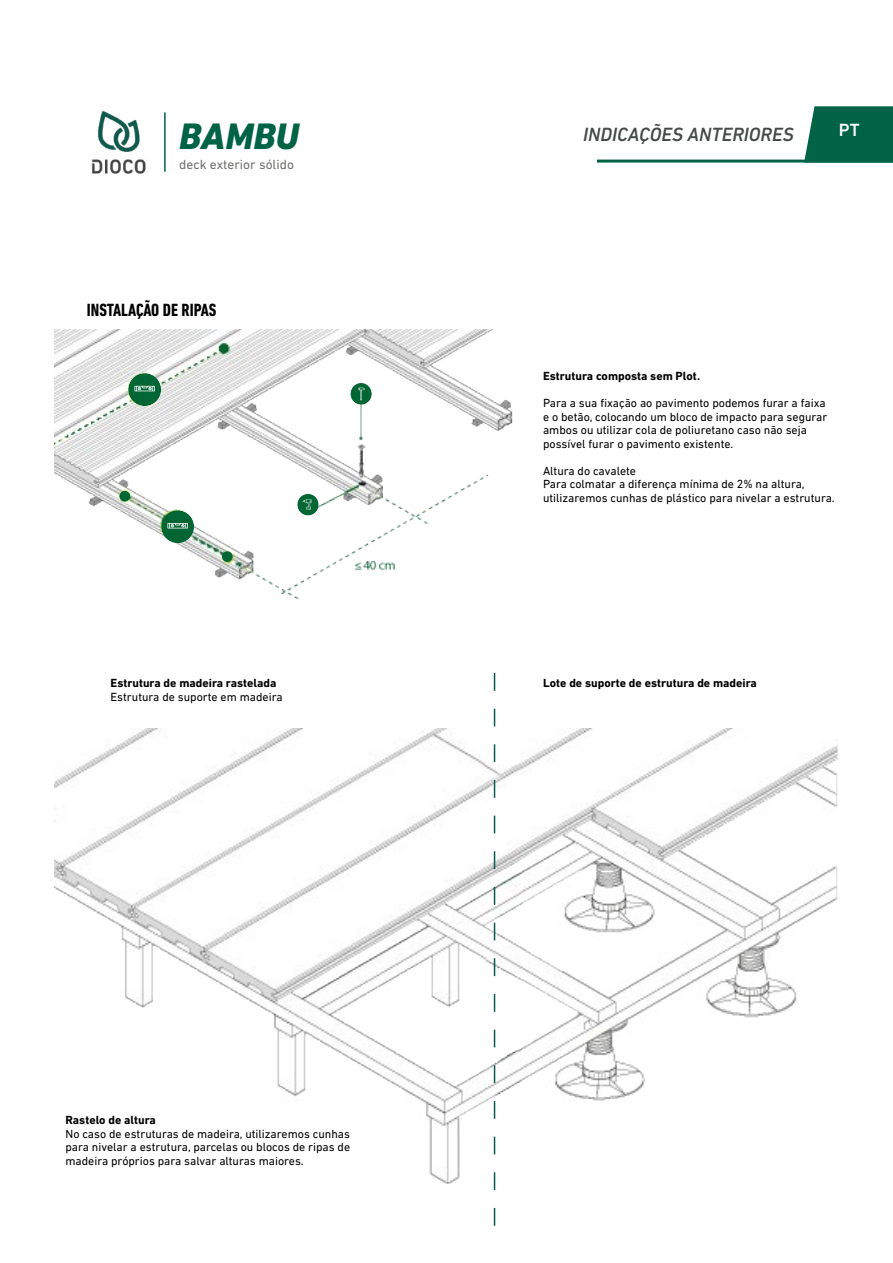
<style>
.page{position:relative;width:893px;height:1263px;background:#fff}
.page>*{position:absolute;margin:0;border:0;box-sizing:border-box;transform-origin:0 0}
.t1{font:italic 800 37.5px "DIN Next LT Pro";color:#006444}
.t2{font:italic 500 19.5px "DIN Next LT Pro";color:#454a47}
.t3{font:700 condensed 18px "DIN Next LT Pro";color:#000}
.t4{font:500 18px "DIN Next LT Pro";color:#fff}
.t5{font:13.5px "DIN Next LT Pro";color:#71706f}
.t6{font:12px/13.5px "DIN Next LT Pro";color:#000}
.t7{font:700 12px "DIN Next LT Pro";color:#000}
</style>
<div class="page">
<img style="left:91px;top:110px;width:55px;height:64px">
<hr style="left:164px;top:112px;width:2px;height:60px;background:#006444">
<hr style="left:597px;top:160px;width:296px;height:3px;background:#006444">
<svg style="left:804px;top:106px;width:89px;height:57px;background:#116e50"></svg>
<img style="left:54px;top:330px;width:459px;height:270px">
<img style="left:54px;top:728px;width:784px;height:462px">
<svg style="left:494px;top:673px;width:1px;height:553px"></svg>
<div style="left:128px;top:373px;width:33px;height:33px;background:#026634;border-radius:50%"></div>
<svg style="left:134px;top:386px;width:21px;height:5px"></svg>
<div style="left:161px;top:510px;width:33px;height:33px;background:#026634;border-radius:50%"></div>
<svg style="left:167px;top:523px;width:21px;height:5px"></svg>
<div style="left:297px;top:494px;width:22px;height:21px;background:#026634;border-radius:50%"></div>
<svg style="left:302px;top:500px;width:10px;height:10px"></svg>
<div style="left:350px;top:383px;width:22px;height:22px;background:#026634;border-radius:50%"></div>
<svg style="left:359px;top:388px;width:6px;height:12px"></svg>
<div style="left:119px;top:491px;width:11px;height:10px;background:#026634;border-radius:50%"></div>
<div style="left:222px;top:551px;width:11px;height:11px;background:#026634;border-radius:50%"></div>
<h1 class="t1" style="left:179px;top:114px;width:121px">BAMBU</h1>
<p class="t5" style="left:179px;top:157px;width:116px">deck exterior sólido</p>
<h3 class="t3" style="left:87px;top:300px;width:131px">INSTALAÇÃO DE RIPAS</h3>
<p class="t7" style="left:111px;top:676px;width:167px">Estrutura de madeira rastelada</p>
<p class="t6" style="left:111px;top:690px;width:173px">Estrutura de suporte em madeira</p>
<p class="t7" style="left:65px;top:1113px;width:92px">Rastelo de altura</p>
<p class="t6" style="left:65px;top:1127px;width:286px;text-align:justify">No caso de estruturas de madeira, utilizaremos cunhas para nivelar a estrutura, parcelas ou blocos de ripas de madeira próprios para salvar alturas maiores.</p>
<h2 class="t2" style="left:583px;top:123px;width:212px">INDICAÇÕES ANTERIORES</h2>
<h3 class="t4" style="left:839px;top:119px;width:22px">PT</h3>
<p class="t7" style="left:543px;top:369px;width:159px">Estrutura composta sem Plot.</p>
<p class="t6" style="left:543px;top:396px;width:286px">Para a sua fixação ao pavimento podemos furar a faixa e o betão, colocando um bloco de impacto para segurar ambos ou utilizar cola de poliuretano caso não seja possível furar o pavimento existente.</p>
<p class="t6" style="left:543px;top:464px;width:293px">Altura do cavalete<br>Para colmatar a diferença mínima de 2% na altura, utilizaremos cunhas de plástico para nivelar a estrutura.</p>
<p class="t7" style="left:543px;top:676px;width:215px">Lote de suporte de estrutura de madeira</p>
</div>
